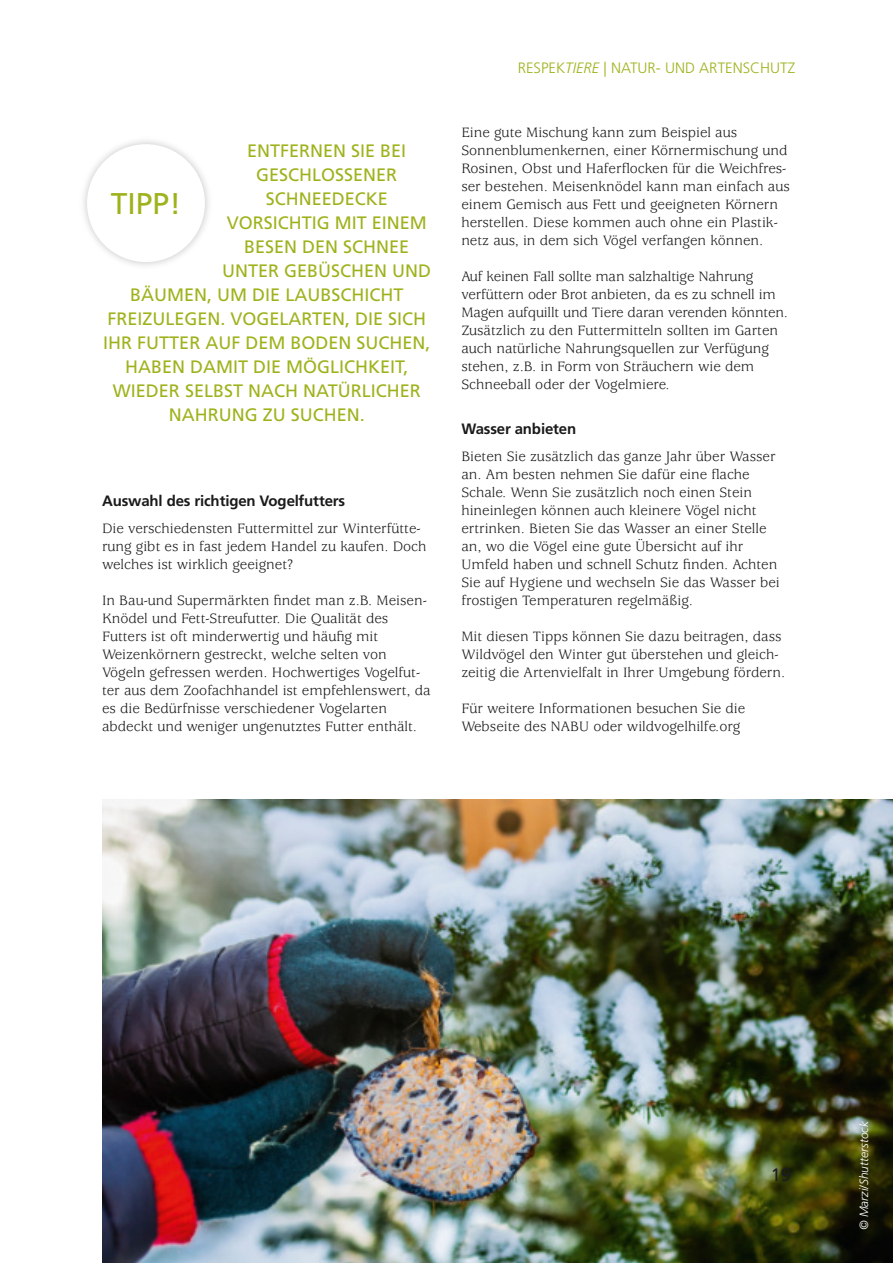
<style>
.page{position:relative;width:893px;height:1263px;background:#fff}
.page>*{position:absolute;margin:0;border:0;box-sizing:border-box;transform-origin:0 0}
.t1{font:30px "Frutiger LT Pro";color:#9fb21c}
.t2{font:18px "Frutiger LT Pro";color:#9fb21c}
.t3{font:18px "Frutiger LT Pro";color:#1b1c20}
.t4{font:15px/18px "Usherwood Std";color:#1a1a18}
.t5{font:700 15px "Frutiger LT Pro";letter-spacing:-.01em;color:#1a1a18}
.t6{font:300 15px "Frutiger LT Pro";color:#9fb21c}
.t7{font:italic 300 12px "Frutiger LT Pro";color:#fff}
.s1{font-style:italic}
</style>
<div class="page">
<img style="left:102px;top:799px;width:791px;height:464px">
<img style="left:851px;top:1115px;width:26px;height:123px">
<p class="t2" style="left:247px;top:143px;width:161px">ENTFERNEN SIE BEI</p>
<p class="t2" style="left:256px;top:167px;width:143px">GESCHLOSSENER</p>
<p class="t2" style="left:266px;top:191px;width:124px">SCHNEEDECKE</p>
<p class="t2" style="left:227px;top:215px;width:202px">VORSICHTIG MIT EINEM</p>
<p class="t2" style="left:244px;top:239px;width:167px">BESEN DEN SCHNEE</p>
<p class="t2" style="left:222px;top:263px;width:210px">UNTER GEBÜSCHEN UND</p>
<p class="t2" style="left:130px;top:287px;width:274px">BÄUMEN, UM DIE LAUBSCHICHT</p>
<p class="t2" style="left:107px;top:311px;width:320px">FREIZULEGEN. VOGELARTEN, DIE SICH</p>
<p class="t2" style="left:103px;top:335px;width:329px">IHR FUTTER AUF DEM BODEN SUCHEN,</p>
<p class="t2" style="left:125px;top:359px;width:285px">HABEN DAMIT DIE MÖGLICHKEIT,</p>
<p class="t2" style="left:113px;top:383px;width:309px">WIEDER SELBST NACH NATÜRLICHER</p>
<p class="t2" style="left:169px;top:407px;width:197px">NAHRUNG ZU SUCHEN.</p>
<h1 class="t1" style="left:111px;top:192px;width:72px">TIPP!</h1>
<p class="t5" style="left:102px;top:495px;width:245px">Auswahl des richtigen Vogelfutters</p>
<p class="t4" style="left:102px;top:521px;width:326px">Die verschiedensten Futtermittel zur Winterfütte&shy;rung gibt es in fast jedem Handel zu kaufen. Doch welches ist wirklich geeignet?</p>
<p class="t4" style="left:102px;top:593px;width:330px">In Bau-und Supermärkten findet man z.B. Meisen-Knödel und Fett-Streufutter. Die Qualität des Futters ist oft minderwertig und häufig mit Weizenkörnern gestreckt, welche selten von Vögeln gefressen werden. Hochwertiges Vogelfut&shy;ter aus dem Zoofachhandel ist empfehlenswert, da es die Bedürfnisse verschiedener Vogelarten abdeckt und weniger ungenutztes Futter enthält.</p>
<p class="t6" style="left:518px;top:62px;width:279px">RESPEK<span class="s1">TIERE</span> | NATUR- UND ARTENSCHUTZ</p>
<p class="t4" style="left:461px;top:125px;width:330px">Eine gute Mischung kann zum Beispiel aus Sonnenblumenkernen, einer Körnermischung und Rosinen, Obst und Haferflocken für die Weichfres&shy;ser bestehen. Meisenknödel kann man einfach aus einem Gemisch aus Fett und geeigneten Körnern herstellen. Diese kommen auch ohne ein Plastik&shy;netz aus, in dem sich Vögel verfangen können.</p>
<p class="t4" style="left:461px;top:269px;width:328px">Auf keinen Fall sollte man salzhaltige Nahrung verfüttern oder Brot anbieten, da es zu schnell im Magen aufquillt und Tiere daran verenden könnten.<br>Zusätzlich zu den Futtermitteln sollten im Garten auch natürliche Nahrungsquellen zur Verfügung stehen, z.B. in Form von Sträuchern wie dem Schneeball oder der Vogelmiere.</p>
<p class="t5" style="left:461px;top:423px;width:116px">Wasser anbieten</p>
<p class="t4" style="left:461px;top:449px;width:320px">Bieten Sie zusätzlich das ganze Jahr über Wasser an. Am besten nehmen Sie dafür eine flache Schale. Wenn Sie zusätzlich noch einen Stein hineinlegen können auch kleinere Vögel nicht ertrinken. Bieten Sie das Wasser an einer Stelle an, wo die Vögel eine gute Übersicht auf ihr Umfeld haben und schnell Schutz finden. Achten Sie auf Hygiene und wechseln Sie das Wasser bei frostigen Temperaturen regelmäßig.</p>
<p class="t4" style="left:461px;top:629px;width:325px">Mit diesen Tipps können Sie dazu beitragen, dass<br>Wildvögel den Winter gut überstehen und gleich&shy;zeitig die Artenvielfalt in Ihrer Umgebung fördern.</p>
<p class="t4" style="left:461px;top:701px;width:285px">Für weitere Informationen besuchen Sie die<br>Webseite des NABU oder wildvogelhilfe.org</p>
<p class="t3" style="left:771px;top:1167px;width:22px">19</p>
<p class="t7" style="left:859px;top:1230px;width:110px;rotate:-90deg">© Marzi/Shutterstock</p>
</div>
